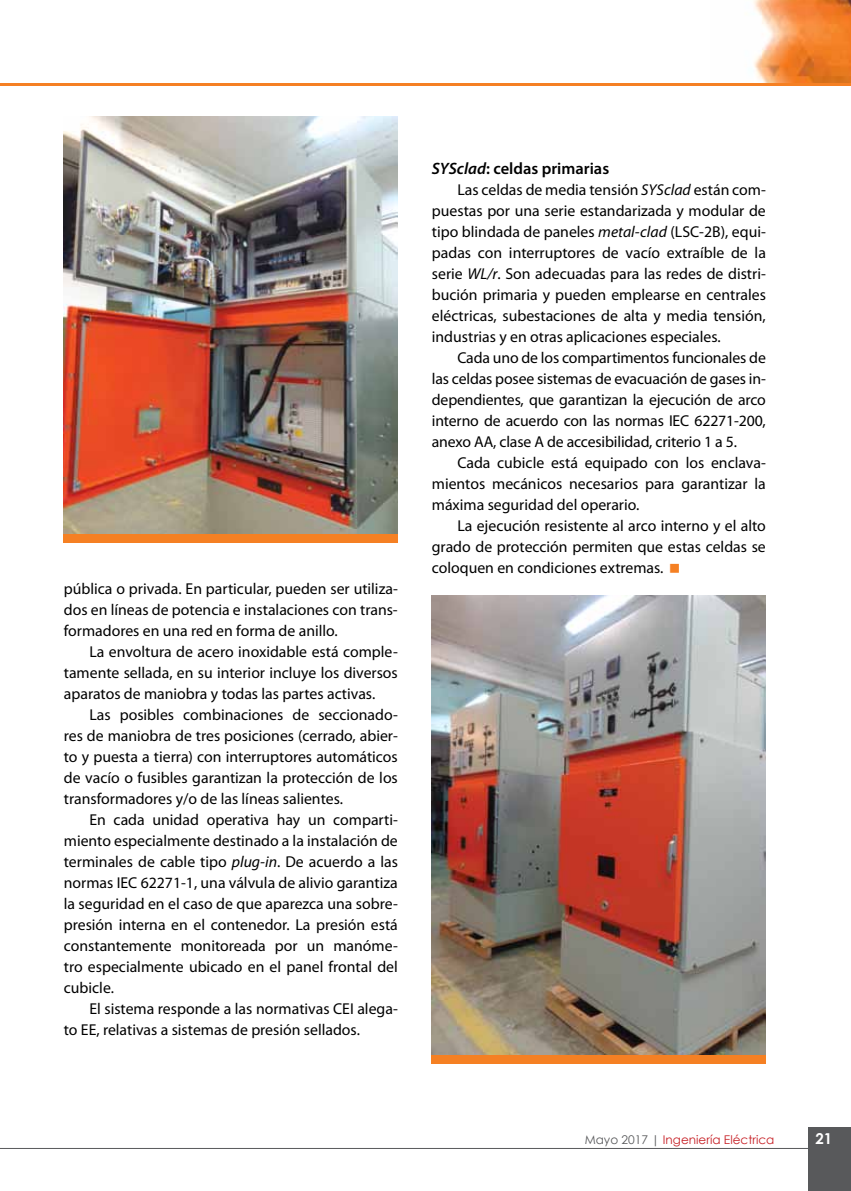
<style>
.page{position:relative;width:851px;height:1191px;background:#fff}
.page>*{position:absolute;margin:0;border:0;box-sizing:border-box;transform-origin:0 0}
.t1{font:600 16.5px "Myriad Pro";color:#000}
.t2{font:15.75px/21px "Myriad Pro";color:#000;text-align:justify}
.t3{font:700 15px "Century Gothic";color:#fff}
.t4{font:12px "Century Gothic";color:#c61d23}
.s1{font-style:italic}
.s2{color:#58595b}
</style>
<div class="page">
<hr style="left:0;top:1148px;width:850px;height:1px;background:#58595b">
<div style="left:808px;top:1127px;width:42px;height:64px;background:#58595b"></div>
<img style="left:753px;top:0;width:97px;height:83px">
<hr style="left:0;top:83px;width:850px;height:2px;background:#f58023">
<img style="left:64px;top:116px;width:334px;height:418px">
<div style="left:64px;top:534px;width:334px;height:8px;background:#f58023"></div>
<img style="left:432px;top:595px;width:333px;height:459px">
<div style="left:432px;top:1054px;width:333px;height:9px;background:#f58023"></div>
<p class="t2" style="left:64px;top:579px;width:335px">pública o privada. En particular, pueden ser utiliza&shy;dos en líneas de potencia e instalaciones con trans&shy;formadores en una red en forma de anillo.</p>
<p class="t2" style="left:64px;top:642px;width:335px;text-indent:25px">La envoltura de acero inoxidable está comple&shy;tamente sellada, en su interior incluye los diversos aparatos de maniobra y todas las partes activas.</p>
<p class="t2" style="left:64px;top:705px;width:335px;text-indent:25px">Las posibles combinaciones de seccionado&shy;res de maniobra de tres posiciones (cerrado, abier&shy;to y puesta a tierra) con interruptores automáticos de vacío o fusibles garantizan la protección de los transformadores y/o de las líneas salientes.</p>
<p class="t2" style="left:64px;top:810px;width:335px;text-indent:26px">En cada unidad operativa hay un comparti&shy;miento especialmente destinado a la instalación de terminales de cable tipo <span class="s1">plug-in</span>. De acuerdo a las normas IEC 62271-1, una válvula de alivio garantiza la seguridad en el caso de que aparezca una sobre&shy;presión interna en el contenedor. La presión está constantemente monitoreada por un manóme&shy;tro especialmente ubicado en el panel frontal del cubicle.</p>
<p class="t2" style="left:64px;top:998px;width:335px;text-indent:26px">El sistema responde a las normativas CEI alega&shy;to EE, relativas a sistemas de presión sellados.</p>
<p class="t1" style="left:432px;top:159px;width:179px"><span class="s1">SYSclad</span>: celdas primarias</p>
<p class="t2" style="left:432px;top:180px;width:335px;text-indent:26px">Las celdas de media tensión <span class="s1">SYSclad</span> están com&shy;puestas por una serie estandarizada y modular de tipo blindada de paneles <span class="s1">metal-clad</span> (LSC-2B), equi&shy;padas con interruptores de vacío extraíble de la serie <span class="s1">WL/r</span>. Son adecuadas para las redes de distri&shy;bución primaria y pueden emplearse en centrales eléctricas, subestaciones de alta y media tensión, industrias y en otras aplicaciones especiales.</p>
<p class="t2" style="left:432px;top:348px;width:335px;text-indent:26px">Cada uno de los compartimentos funcionales de las celdas posee sistemas de evacuación de gases in&shy;dependientes, que garantizan la ejecución de arco interno de acuerdo con las normas IEC 62271-200, anexo AA, clase A de accesibilidad, criterio 1 a 5.</p>
<p class="t2" style="left:432px;top:453px;width:335px;text-indent:26px">Cada cubicle está equipado con los enclava&shy;mientos mecánicos necesarios para garantizar la máxima seguridad del operario.</p>
<p class="t2" style="left:432px;top:516px;width:335px;text-indent:26px">La ejecución resistente al arco interno y el alto grado de protección permiten que estas celdas se coloquen en condiciones extremas.</p>
<p class="t4" style="left:584px;top:1131px;width:191px"><span class="s2">Mayo 2017 |</span> Ingeniería Eléctrica</p>
<p class="t3" style="left:815px;top:1127px;width:18px">21</p>
</div>
